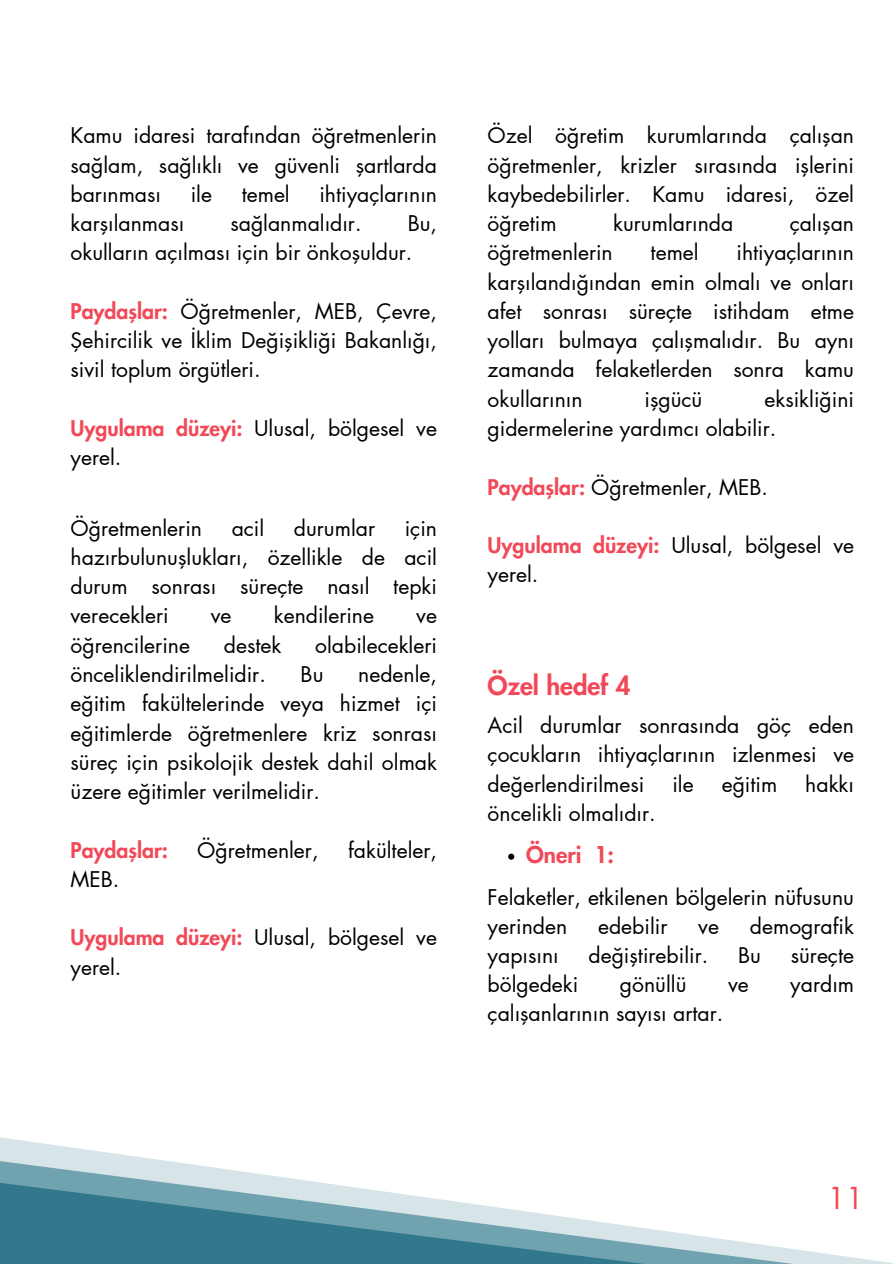
<style>
.page{position:relative;width:893px;height:1264px;background:#fff}
.page>*{position:absolute;margin:0;border:0;box-sizing:border-box;transform-origin:0 0}
.t1{font:29.55px "Futura LT Pro";color:#f14958}
.t2{font:800 25.65px "Futura LT Pro";color:#f14958}
.t3{font:800 22.65px "Futura LT Pro";color:#f14958}
.t4{font:21.15px/29.2px "Futura LT Pro";color:#000;text-align:justify}
.t5{font:800 21.15px "Futura LT Pro";color:#f14958}
.s1{font-weight:800;color:#f14958}
</style>
<div class="page">
<svg style="left:0;top:1137px;width:891px;height:126px"></svg>
<svg style="left:508px;top:853px;width:6px;height:6px"></svg>
<p class="t4" style="left:70px;top:122px;width:368px">Kamu idaresi tarafından öğretmenlerin sağlam, sağlıklı ve güvenli şartlarda barınması</p>
<p class="t4" style="left:191px;top:180px;width:23px">ile</p>
<p class="t4" style="left:242px;top:180px;width:50px">temel</p>
<p class="t4" style="left:319px;top:180px;width:119px">ihtiyaçlarının</p>
<p class="t4" style="left:70px;top:210px;width:115px">karşılanması</p>
<p class="t4" style="left:230px;top:210px;width:133px">sağlanmalıdır.</p>
<p class="t4" style="left:70px;top:210px;width:368px;text-indent:337px">Bu, okulların açılması için bir önkoşuldur.</p>
<p class="t4" style="left:70px;top:297px;width:368px"><span class="s1">Paydaşlar:</span> Öğretmenler, MEB, Çevre, Şehircilik ve İklim Değişikliği Bakanlığı, sivil toplum örgütleri.</p>
<p class="t4" style="left:70px;top:414px;width:368px"><span class="s1">Uygulama düzeyi:</span> Ulusal, bölgesel ve yerel.</p>
<p class="t4" style="left:70px;top:514px;width:133px">Öğretmenlerin</p>
<p class="t4" style="left:232px;top:514px;width:34px">acil</p>
<p class="t4" style="left:294px;top:514px;width:83px">durumlar</p>
<p class="t4" style="left:70px;top:514px;width:368px;text-indent:334px">için hazırbulunuşlukları, özellikle de acil durum sonrası süreçte nasıl tepki verecekleri</p>
<p class="t4" style="left:211px;top:602px;width:22px">ve</p>
<p class="t4" style="left:274px;top:602px;width:102px">kendilerine</p>
<p class="t4" style="left:416px;top:602px;width:22px">ve</p>
<p class="t4" style="left:70px;top:631px;width:121px">öğrencilerine</p>
<p class="t4" style="left:224px;top:631px;width:59px">destek</p>
<p class="t4" style="left:315px;top:631px;width:123px">olabilecekleri</p>
<p class="t4" style="left:70px;top:660px;width:197px">önceliklendirilmelidir.</p>
<p class="t4" style="left:300px;top:660px;width:24px">Bu</p>
<p class="t4" style="left:70px;top:660px;width:368px;text-indent:288px">nedenle, eğitim fakültelerinde veya hizmet içi eğitimlerde öğretmenlere kriz sonrası süreç için psikolojik destek dahil olmak üzere eğitimler verilmelidir.</p>
<p class="t5" style="left:70px;top:840px;width:99px">Paydaşlar:</p>
<p class="t4" style="left:197px;top:836px;width:123px">Öğretmenler,</p>
<p class="t4" style="left:348px;top:836px;width:90px">fakülteler,</p>
<p class="t4" style="left:70px;top:865px;width:50px">MEB.</p>
<p class="t4" style="left:70px;top:923px;width:368px"><span class="s1">Uygulama düzeyi:</span> Ulusal, bölgesel ve yerel.</p>
<p class="t4" style="left:487px;top:122px;width:368px">Özel öğretim kurumlarında çalışan öğretmenler, krizler sırasında işlerini kaybedebilirler. Kamu idaresi, özel öğretim</p>
<p class="t4" style="left:613px;top:210px;width:122px">kurumlarında</p>
<p class="t4" style="left:789px;top:210px;width:66px">çalışan</p>
<p class="t4" style="left:487px;top:239px;width:368px;text-indent:249px">ihtiyaçlarının karşılandığından emin olmalı ve onları afet sonrası süreçte istihdam etme yolları bulmaya çalışmalıdır. Bu aynı zamanda felaketlerden sonra kamu okullarının</p>
<p class="t4" style="left:487px;top:239px;width:127px">öğretmenlerin</p>
<p class="t4" style="left:650px;top:239px;width:50px">temel</p>
<p class="t4" style="left:487px;top:385px;width:368px;text-indent:277px">eksikliğini gidermelerine yardımcı olabilir.</p>
<p class="t4" style="left:487px;top:473px;width:282px"><span class="s1">Paydaşlar:</span> Öğretmenler, MEB.</p>
<p class="t4" style="left:487px;top:531px;width:368px"><span class="s1">Uygulama düzeyi:</span> Ulusal, bölgesel ve yerel.</p>
<p class="t4" style="left:644px;top:385px;width:59px">işgücü</p>
<p class="t2" style="left:487px;top:674px;width:144px">Özel hedef 4</p>
<p class="t4" style="left:487px;top:711px;width:368px">Acil durumlar sonrasında göç eden çocukların ihtiyaçlarının izlenmesi ve değerlendirilmesi</p>
<p class="t4" style="left:672px;top:770px;width:23px">ile</p>
<p class="t4" style="left:721px;top:770px;width:57px">eğitim</p>
<p class="t4" style="left:805px;top:770px;width:50px">hakkı</p>
<p class="t4" style="left:487px;top:799px;width:170px">öncelikli olmalıdır.</p>
<p class="t3" style="left:526px;top:844px;width:90px">Öneri 1:</p>
<p class="t4" style="left:487px;top:884px;width:368px">Felaketler, etkilenen bölgelerin nüfusunu yerinden</p>
<p class="t4" style="left:598px;top:913px;width:71px">edebilir</p>
<p class="t4" style="left:698px;top:913px;width:22px">ve</p>
<p class="t4" style="left:750px;top:913px;width:106px">demografik</p>
<p class="t4" style="left:487px;top:942px;width:73px">yapısını</p>
<p class="t4" style="left:588px;top:942px;width:121px">değiştirebilir.</p>
<p class="t4" style="left:738px;top:942px;width:24px">Bu</p>
<p class="t4" style="left:790px;top:942px;width:65px">süreçte</p>
<p class="t4" style="left:487px;top:970px;width:92px">bölgedeki</p>
<p class="t4" style="left:620px;top:970px;width:68px">gönüllü</p>
<p class="t4" style="left:728px;top:970px;width:22px">ve</p>
<p class="t4" style="left:790px;top:970px;width:65px">yardım</p>
<p class="t4" style="left:487px;top:999px;width:237px">çalışanlarının sayısı artar.</p>
<h1 class="t1" style="left:827px;top:1184px;width:38px">11</h1>
</div>
